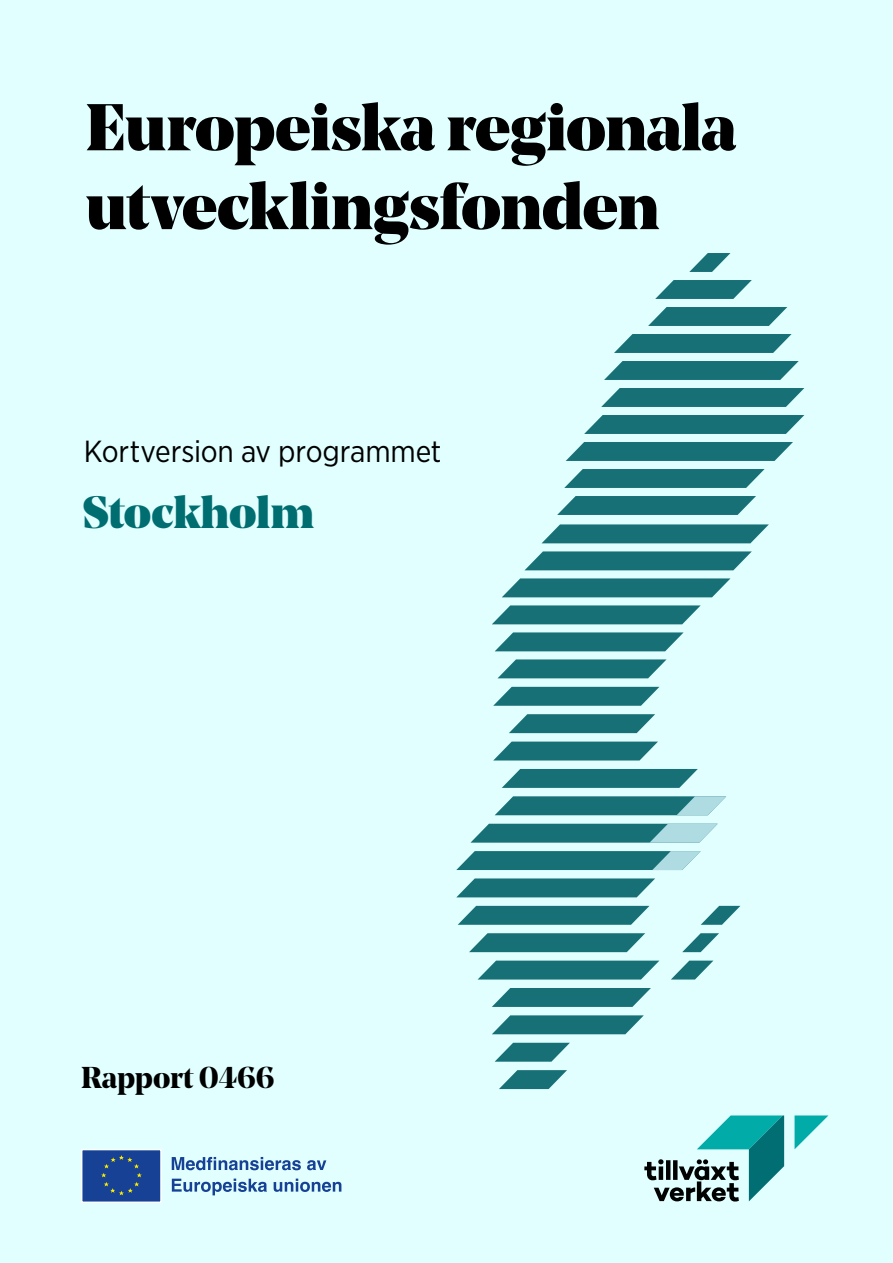
<style>
.page{position:relative;width:893px;height:1263px;background:#e1ffff}
.page>*{position:absolute;margin:0;border:0;box-sizing:border-box;transform-origin:0 0}
.t1{font:900 65.7px/78.9px "Noe Display";letter-spacing:-.01em;color:#000}
.t2{font:900 45px "Noe Display";letter-spacing:-.005em;color:#006d71}
.t3{font:30.45px "Gotham Narrow";letter-spacing:-.005em;color:#000}
.t4{font:700 30px "Noe Display";color:#000}
</style>
<div class="page">
<svg style="left:502px;top:578px;width:228px;height:19px;background:#2b7e83"></svg>
<svg style="left:495px;top:632px;width:189px;height:19px;background:#2f8086"></svg>
<svg style="left:492px;top:605px;width:209px;height:19px;background:#2d7f85"></svg>
<svg style="left:498px;top:659px;width:168px;height:19px;background:#308187"></svg>
<svg style="left:509px;top:714px;width:146px;height:19px;background:#318388"></svg>
<svg style="left:493px;top:687px;width:166px;height:19px;background:#2f8186"></svg>
<svg style="left:494px;top:741px;width:164px;height:19px;background:#328388"></svg>
<svg style="left:502px;top:769px;width:196px;height:19px;background:#2a7e83"></svg>
<svg style="left:457px;top:878px;width:198px;height:19px;background:#2d7f85"></svg>
<svg style="left:458px;top:906px;width:191px;height:19px;background:#2b7e83"></svg>
<svg style="left:478px;top:960px;width:181px;height:19px;background:#308287"></svg>
<svg style="left:469px;top:933px;width:176px;height:19px;background:#2e8085"></svg>
<svg style="left:492px;top:988px;width:159px;height:19px;background:#2e8086"></svg>
<svg style="left:495px;top:1043px;width:75px;height:19px"></svg>
<svg style="left:492px;top:1015px;width:152px;height:19px;background:#338388"></svg>
<svg style="left:499px;top:1070px;width:68px;height:19px"></svg>
<svg style="left:701px;top:906px;width:39px;height:19px"></svg>
<svg style="left:671px;top:960px;width:42px;height:19px"></svg>
<svg style="left:682px;top:933px;width:37px;height:19px"></svg>
<svg style="left:601px;top:388px;width:203px;height:19px;background:#297d82"></svg>
<svg style="left:604px;top:361px;width:195px;height:19px;background:#2a7e83"></svg>
<svg style="left:584px;top:415px;width:220px;height:19px;background:#287c81"></svg>
<svg style="left:564px;top:469px;width:201px;height:19px;background:#2a7d83"></svg>
<svg style="left:566px;top:442px;width:227px;height:19px;background:#277b81"></svg>
<svg style="left:557px;top:496px;width:199px;height:19px;background:#2a7d83"></svg>
<svg style="left:525px;top:551px;width:227px;height:19px;background:#2b7e83"></svg>
<svg style="left:542px;top:524px;width:227px;height:19px;background:#2b7e83"></svg>
<svg style="left:655px;top:280px;width:97px;height:19px"></svg>
<svg style="left:689px;top:253px;width:41px;height:19px"></svg>
<svg style="left:648px;top:307px;width:139px;height:19px;background:#318388"></svg>
<svg style="left:614px;top:334px;width:178px;height:19px;background:#2c7f84"></svg>
<svg style="left:495px;top:796px;width:231px;height:19px;background:#3d8b90"></svg>
<svg style="left:470px;top:824px;width:248px;height:19px;background:#479297"></svg>
<svg style="left:456px;top:851px;width:245px;height:19px;background:#39888e"></svg>
<svg style="left:81px;top:1149px;width:81px;height:54px;background:#2f559a"></svg>
<svg style="left:172px;top:1157px;width:154px;height:13px"></svg>
<svg style="left:172px;top:1178px;width:95px;height:17px"></svg>
<svg style="left:274px;top:1178px;width:67px;height:14px"></svg>
<svg style="left:794px;top:1115px;width:34px;height:34px"></svg>
<svg style="left:644px;top:1115px;width:140px;height:86px"></svg>
<p class="t1" style="left:86px;top:85px;width:652px">Europeiska regionala utvecklingsfonden</p>
<p class="t3" style="left:84px;top:432px;width:359px">Kortversion av programmet</p>
<p class="t2" style="left:82px;top:481px;width:233px">Stockholm</p>
<p class="t4" style="left:81px;top:1057px;width:195px">Rapport 0466</p>
</div>
